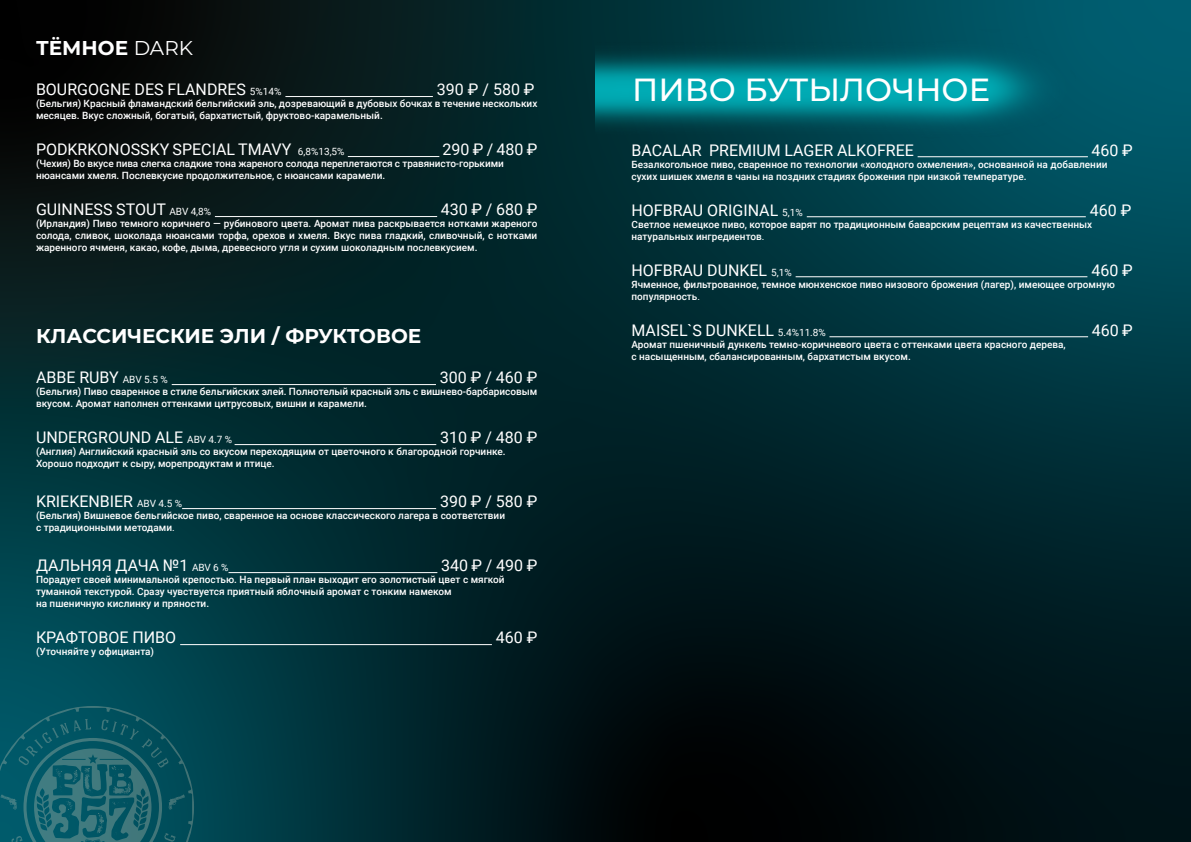
<style>
.page{position:relative;width:1191px;height:842px;background:#fff}
.page>*{position:absolute;margin:0;border:0;box-sizing:border-box;transform-origin:0 0}
.t1{font:500 32px "Montserrat";color:#fff}
.t2{font:700 20px "Montserrat";color:#fff}
.t3{font:16px "Roboto";color:#fff}
.t4{font:500 10px/12px "Roboto";color:#fff}
.s1{font-weight:400}
.s2{font-size:10px}
</style>
<div class="page">
<img style="left:0;top:0;width:1191px;height:842px">
<hr style="left:917px;top:156px;width:170px;height:1px;background:#fff">
<hr style="left:806px;top:216px;width:279px;height:1px;background:#fff">
<hr style="left:795px;top:276px;width:292px;height:1px;background:#fff">
<hr style="left:829px;top:336px;width:259px;height:1px;background:#fff">
<svg style="left:0;top:706px;width:194px;height:136px;background:#115c68"></svg>
<img style="left:60px;top:773px;width:56px;height:17px">
<hr style="left:285px;top:96px;width:148px;height:1px;background:#fff">
<hr style="left:348px;top:156px;width:91px;height:1px;background:#fff">
<hr style="left:215px;top:216px;width:222px;height:1px;background:#fff">
<hr style="left:172px;top:384px;width:264px;height:1px;background:#fff">
<hr style="left:235px;top:444px;width:201px;height:1px;background:#fff">
<hr style="left:182px;top:508px;width:254px;height:1px;background:#fff">
<hr style="left:228px;top:572px;width:209px;height:1px;background:#fff">
<hr style="left:180px;top:644px;width:312px;height:1px;background:#fff">
<img style="left:595px;top:29px;width:517px;height:121px">
<h2 class="t2" style="left:36px;top:34px;width:158px">ТЁМНОЕ <span class="s1">DARK</span></h2>
<h3 class="t3" style="left:36px;top:78px;width:247px">BOURGOGNE DES FLANDRES <span class="s2">5%14%</span></h3>
<h3 class="t3" style="left:437px;top:78px;width:99px">390 ₽ / 580 ₽</h3>
<p class="t4" style="left:36px;top:97px;width:503px">(Бельгия) Красный фламандский бельгийский эль, дозревающий в дубовых бочках в течение нескольких месяцев. Вкус сложный, богатый, бархатистый, фруктово-карамельный.</p>
<h3 class="t3" style="left:36px;top:138px;width:310px">PODKRKONOSSKY SPECIAL TMAVY <span class="s2">6,8%13,5%</span></h3>
<h3 class="t3" style="left:442px;top:138px;width:96px">290 ₽ / 480 ₽</h3>
<p class="t4" style="left:36px;top:157px;width:469px">(Чехия) Во вкусе пива слегка сладкие тона жареного солода переплетаются с травянисто-горькими нюансами хмеля. Послевкусие продолжительное, с нюансами карамели.</p>
<h3 class="t3" style="left:36px;top:198px;width:177px">GUINNESS STOUT <span class="s2">ABV 4,8%</span></h3>
<h3 class="t3" style="left:441px;top:198px;width:98px">430 ₽ / 680 ₽</h3>
<p class="t4" style="left:36px;top:217px;width:503px;text-align:justify">(Ирландия) Пиво темного коричнего — рубинового цвета. Аромат пива раскрывается нотками жареного солода, сливок, шоколада нюансами торфа, орехов и хмеля. Вкус пива гладкий, сливочный, с нотками жаренного ячменя, какао, кофе, дыма, древесного угля и сухим шоколадным послевкусием.</p>
<h2 class="t2" style="left:36px;top:322px;width:387px">КЛАССИЧЕСКИЕ ЭЛИ / ФРУКТОВОЕ</h2>
<h3 class="t3" style="left:36px;top:366px;width:133px">ABBE RUBY <span class="s2">ABV 5.5 %</span></h3>
<h3 class="t3" style="left:440px;top:366px;width:99px">300 ₽ / 460 ₽</h3>
<p class="t4" style="left:36px;top:385px;width:503px">(Бельгия) Пиво сваренное в стиле бельгийских элей. Полнотелый красный эль с вишнево-барбарисовым вкусом. Аромат наполнен оттенками цитрусовых, вишни и карамели.</p>
<h3 class="t3" style="left:36px;top:426px;width:198px">UNDERGROUND ALE <span class="s2">ABV 4.7 %</span></h3>
<h3 class="t3" style="left:440px;top:426px;width:99px">310 ₽ / 480 ₽</h3>
<p class="t4" style="left:36px;top:445px;width:471px">(Англия) Английский красный эль со вкусом переходящим от цветочного к благородной горчинке.<br>Хорошо подходит к сыру, морепродуктам и птице.</p>
<h3 class="t3" style="left:36px;top:490px;width:148px">KRIEKENBIER <span class="s2">ABV 4.5 %</span></h3>
<h3 class="t3" style="left:440px;top:490px;width:99px">390 ₽ / 580 ₽</h3>
<p class="t4" style="left:36px;top:509px;width:470px">(Бельгия) Вишневое бельгийское пиво, сваренное на основе классического лагера в соответствии с традиционными методами<span class="s1">.</span></p>
<h3 class="t3" style="left:36px;top:554px;width:194px">ДАЛЬНЯЯ ДАЧА №1 <span class="s2">ABV 6 %</span></h3>
<h3 class="t3" style="left:441px;top:554px;width:98px">340 ₽ / 490 ₽</h3>
<p class="t4" style="left:36px;top:573px;width:470px">Порадует своей минимальной крепостью. На первый план выходит его золотистый цвет с мягкой туманной текстурой. Сразу чувствуется приятный яблочный аромат с тонким намеком<br>на пшеничную кислинку и пряности.</p>
<h3 class="t3" style="left:36px;top:626px;width:142px">КРАФТОВОЕ ПИВО</h3>
<h3 class="t3" style="left:496px;top:626px;width:43px">460 ₽</h3>
<p class="t4" style="left:36px;top:645px;width:120px">(Уточняйте у официанта)</p>
<h1 class="t1" style="left:632px;top:67px;width:359px">ПИВО БУТЫЛОЧНОЕ</h1>
<h3 class="t3" style="left:631px;top:139px;width:284px">BACALAR PREMIUM LAGER ALKOFREE</h3>
<h3 class="t3" style="left:1091px;top:139px;width:43px">460 ₽</h3>
<p class="t4" style="left:631px;top:158px;width:477px">Безалкогольное пиво, сваренное по технологии «холодного охмеления», основанной на добавлении сухих шишек хмеля в чаны на поздних стадиях брожения при низкой температуре.</p>
<h3 class="t3" style="left:631px;top:199px;width:173px">HOFBRAU ORIGINAL <span class="s2">5,1%</span></h3>
<h3 class="t3" style="left:1089px;top:199px;width:43px">460 ₽</h3>
<p class="t4" style="left:631px;top:218px;width:462px">Светлое немецкое пиво, которое варят по традиционным баварским рецептам из качественных натуральных ингредиентов<span class="s1">.</span></p>
<h3 class="t3" style="left:631px;top:259px;width:162px">HOFBRAU DUNKEL <span class="s2">5,1%</span></h3>
<h3 class="t3" style="left:1091px;top:259px;width:43px">460 ₽</h3>
<p class="t4" style="left:631px;top:278px;width:485px">Ячменное, фильтрованное, темное мюнхенское пиво низового брожения (лагер), имеющее огромную популярность<span class="s1">.</span></p>
<h3 class="t3" style="left:631px;top:319px;width:196px">MAISEL`S DUNKELL <span class="s2">5.4%11.8%</span></h3>
<h3 class="t3" style="left:1091px;top:319px;width:43px">460 ₽</h3>
<p class="t4" style="left:631px;top:338px;width:436px">Аромат пшеничный дункель темно-коричневого цвета с оттенками цвета красного дерева, с насыщенным, сбалансированным, бархатистым вкусом.</p>
</div>
